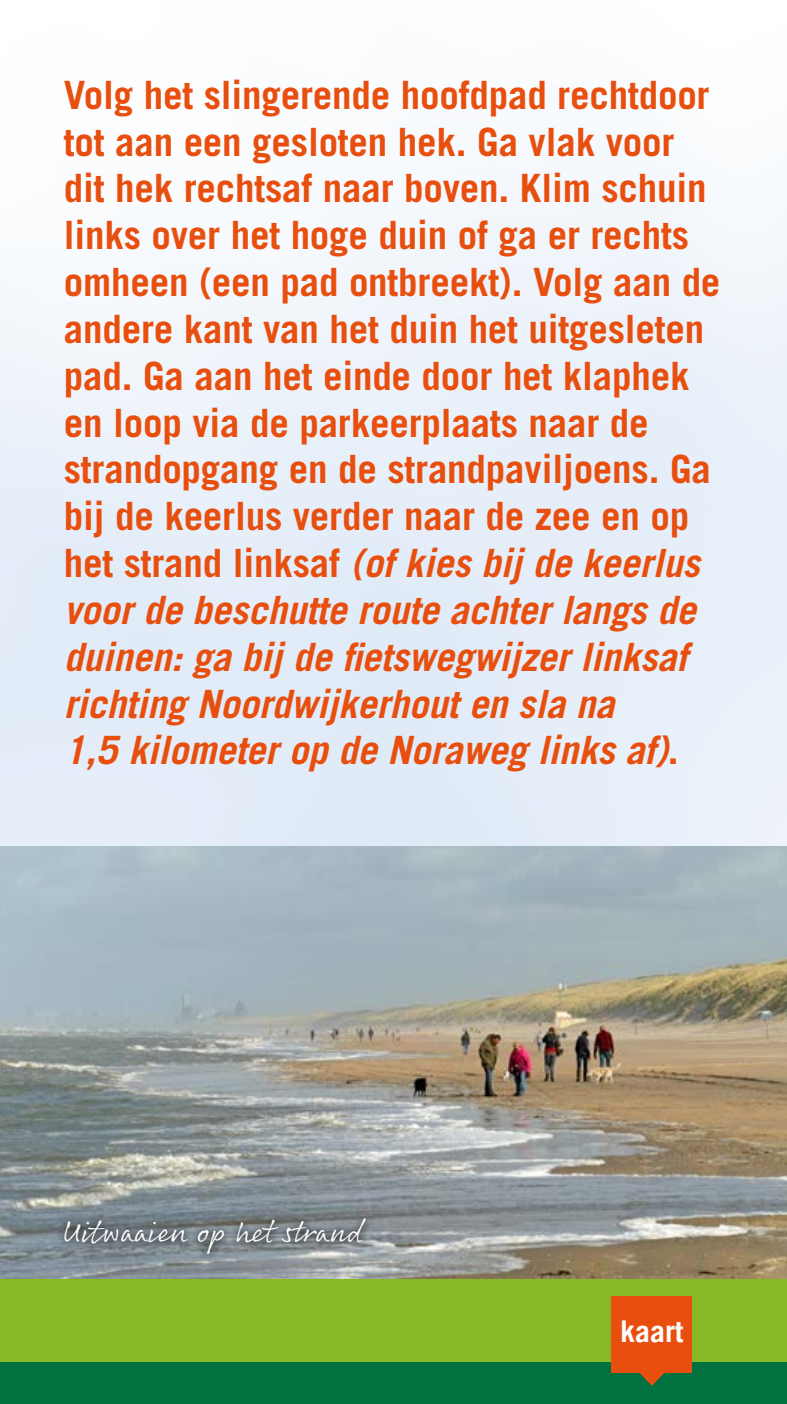
<style>
.page{position:relative;width:787px;height:1404px;background:#fff}
.page>*{position:absolute;margin:0;border:0;box-sizing:border-box;transform-origin:0 0}
.t1{font:700 39px/46.8px "Trade Gothic LT Std";letter-spacing:-.005em;color:#e84f0f}
.t2{font:31.5px "Rollerscript Smooth";color:#fff}
.t3{font:700 30px "Trade Gothic LT";color:#fff}
.s1{font-style:italic}
</style>
<div class="page">
<div style="left:0;top:1361px;width:787px;height:42px;background:#00713f"></div>
<div style="left:0;top:1266px;width:787px;height:95px;background:#87b826"></div>
<img style="left:0;top:846px;width:787px;height:432px">
<svg style="left:57px;top:1211px;width:316px;height:51px;background:#788085"></svg>
<div style="left:611px;top:1296px;width:81px;height:76px;background:#e84f0f"></div>
<svg style="left:639px;top:1372px;width:25px;height:13px"></svg>
<p class="t1" style="left:64px;top:71px;width:658px">Volg het slingerende hoofdpad rechtdoor tot aan een gesloten hek. Ga vlak voor dit hek rechtsaf naar boven. Klim schuin links over het hoge duin of ga er rechts omheen (een pad ontbreekt). Volg aan de andere kant van het duin het uitgesleten pad. Ga aan het einde door het klaphek en loop via de parkeerplaats naar de strandopgang en de strandpaviljoens. Ga bij de keerlus verder naar de zee en op het strand linksaf <span class="s1">(of kies bij de keerlus voor de beschutte route achter langs de duinen: ga bij de fietswegwijzer linksaf richting Noordwijkerhout en sla na<br>1,5 kilometer op de Noraweg links af)</span>.</p>
<p class="t2" style="left:64px;top:1211px;width:303px">Uitwaaien op het strand</p>
<p class="t3" style="left:620px;top:1313px;width:65px">kaart</p>
</div>
